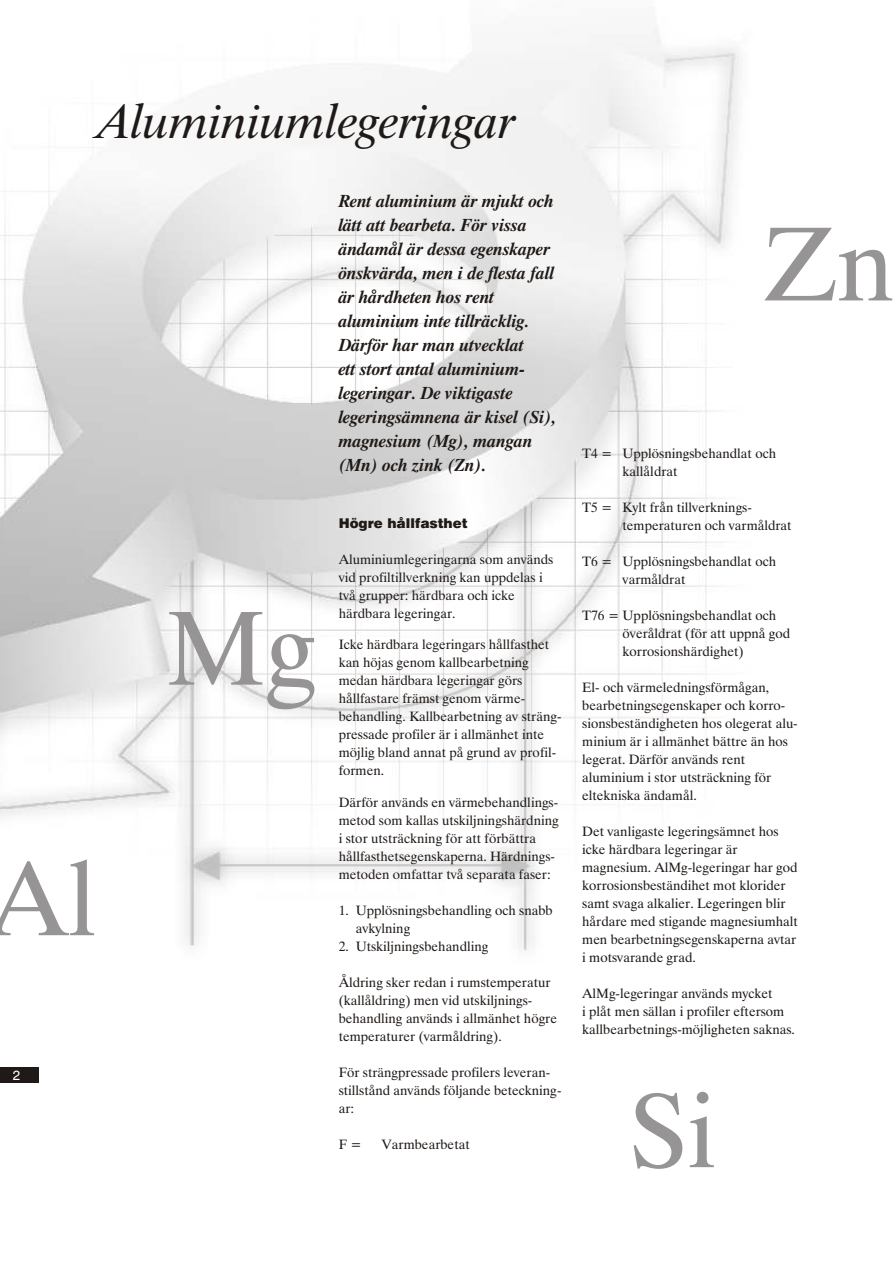
<style>
.page{position:relative;width:894px;height:1263px;background:#fff}
.page>*{position:absolute;margin:0;border:0;box-sizing:border-box;transform-origin:0 0}
.t1{font:105px "Dutch 801 BT";color:#969494}
.t2{font:italic 48px "Dutch 801 BT";color:#1f1a17}
.t3{font:italic 700 18px/24px "Dutch 801 BT";color:#1f1a17}
.t4{font:13.5px/18px "Dutch 801 BT";color:#1f1a17}
.t5{font:900 13.5px "Swiss 721 BT";color:#1f1a17}
.t6{font:13.5px "Swiss 721 BT";color:#fff}
</style>
<div class="page">
<img style="left:0;top:29px;width:740px;height:922px">
<div style="left:0;top:1067px;width:38px;height:16px;background:#1f1a17"></div>
<h2 class="t2" style="left:99px;top:101px;width:418px">Aluminiumlegeringar</h2>
<h1 class="t1" style="left:-13px;top:857px;width:111px">Al</h1>
<p class="t6" style="left:13px;top:1070px;width:9px">2</p>
<h1 class="t1" style="left:166px;top:607px;width:152px">Mg</h1>
<p class="t3" style="left:339px;top:190px;width:219px">Rent aluminium är mjukt och lätt att bearbeta. För vissa ändamål är dessa egenskaper önskvärda, men i de flesta fall är hårdheten hos rent aluminium inte tillräcklig.<br>Därför har man utvecklat<br>ett stort antal aluminium&shy;legeringar. De viktigaste legeringsämnena är kisel (Si), magnesium (Mg), mangan (Mn) och zink (Zn).</p>
<p class="t5" style="left:339px;top:518px;width:130px">Högre hållfasthet</p>
<p class="t4" style="left:339px;top:552px;width:216px">Alu mi nium le ge ring ar na som an vänds vid pro fil till ver kning kan upp de las i två grup per: härd ba ra och icke<br>härd ba ra legeringar.</p>
<p class="t4" style="left:339px;top:637px;width:224px">Icke härd ba ra le ge ring ars håll fas thet kan hö jas ge nom kall be ar bet ning<br>me dan härd ba ra le ge ring ar görs<br>håll fas ta re främst ge nom vär me-<br>be hand ling. Kall be ar bet ning av sträng - pres sa de pro fi ler är i all män het inte möj lig bland an nat på grund av pro fil - for men.</p>
<p class="t4" style="left:339px;top:794px;width:222px">Där för an vänds en vär me be hand lings&shy;me tod som kal las ut skilj nings härd ning i stor ut sträck ning för att för bätt ra håll fas thet se gen ska per na. Härd nings&shy;me to den om fat tar två se pa ra ta fa ser:</p>
<p class="t4" style="left:356px;top:902px;width:199px;text-indent:-17px">1. Upp lös nings be hand ling och snabb av kyl ning</p>
<p class="t4" style="left:339px;top:938px;width:151px">2. Ut skilj nings be hand ling</p>
<p class="t4" style="left:339px;top:974px;width:220px">Åldring sker re dan i rum stem pe ra tur (kal låldring) men vid ut skilj nings-<br>be hand ling an vänds i all män het hög re tem pe ra tu rer (var måldring).</p>
<p class="t4" style="left:339px;top:1064px;width:224px">För sträng pres sa de pro fi lers le ve ran - stills tånd an vänds fö ljan de be teck ning - ar:</p>
<p class="t4" style="left:339px;top:1136px;width:24px">F =</p>
<p class="t4" style="left:382px;top:1136px;width:90px">Varm be ar be tat</p>
<h1 class="t1" style="left:762px;top:222px;width:134px">Zn</h1>
<p class="t4" style="left:623px;top:446px;width:155px;text-indent:-40px">T4 = Upp lös nings be hand lat och kal låldrat</p>
<p class="t4" style="left:623px;top:500px;width:171px;text-indent:-40px">T5 = Kylt från till verk nings-<br>tem pe ra tu ren och var måldrat</p>
<p class="t4" style="left:623px;top:554px;width:155px;text-indent:-40px">T6 = Upp lös nings be hand lat och var måldrat</p>
<p class="t4" style="left:623px;top:608px;width:169px;text-indent:-40px">T76 = Upp lös nings be hand lat och öve råldrat (för att upp nå god kor ro sions här dig het)</p>
<p class="t4" style="left:582px;top:680px;width:217px">El- och vär me led nings för må gan,<br>be ar bet nings e gen ska per och kor ro - sions bes tän dig he ten hos ole ge rat alu&shy;mi nium är i all män het bät tre än hos le ge rat. Där för an vänds rent<br>alu mi nium i stor ut sträck ning för<br>el tek nis ka än da mål.</p>
<p class="t4" style="left:582px;top:824px;width:217px">Det van li gas te le ge rings äm net hos icke härd ba ra le ge ring ar är<br>mag ne sium. AlMg-le ge ring ar har god kor ro sions bes tän di het mot klo ri der samt sva ga al ka li er. Le ge ring en blir hår da re med sti gan de mag ne sium halt men be ar bet nings e gen ska per na av tar i mot sva ran de grad.</p>
<p class="t4" style="left:582px;top:986px;width:214px">AlMg-le ge ring ar an vänds myck et<br>i plåt men säl lan i pro fi ler efter som kall be ar bet nings-möj lig he ten sak nas.</p>
<h1 class="t1" style="left:630px;top:1089px;width:88px">Si</h1>
</div>
